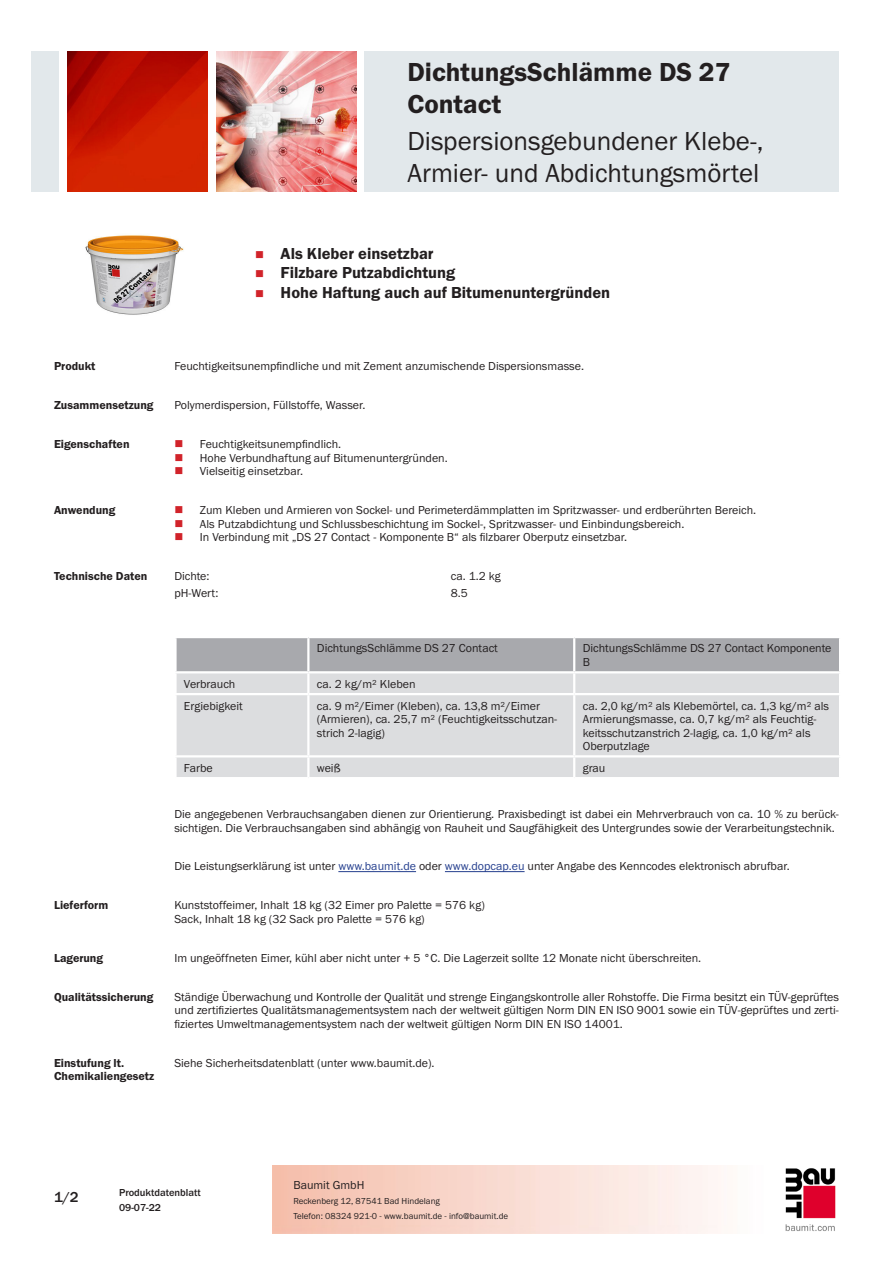
<style>
.page{position:relative;width:893px;height:1263px;background:#fff}
.page>*{position:absolute;margin:0;border:0;box-sizing:border-box;transform-origin:0 0}
.PDS_Produktname_Land{font:27px/32.4px "BM Franklin Gothic URW Boo";color:#231f20}
.PDS_Produktname{font:27px/32.4px "BM Franklin Gothic URW Dem";color:#231f20}
.t1{font:16.5px "BM Franklin Gothic URW Dem";color:#231f20}
.t2{font:500 15px "BM Franklin Gothic URW";color:#231f20}
.PDS_Standard{font:12px/13.5px "BM Franklin Gothic URW Boo";color:#231f20}
.PDS_Standard_linksbü{font:12px/13.5px "BM Franklin Gothic URW Boo";color:#231f20}
.PDS_Header{font:12px/13.5px "BM Franklin Gothic URW Dem";color:#231f20}
.t3{font:500 10.5px/15px "BM Franklin Gothic URW";color:#231f20}
.t4{font:9px/15px "BM Franklin Gothic URW Boo";color:#231f20}
.s1{color:#253f8e}
</style>
<div class="page">
<img style="left:785px;top:1168px;width:51px;height:63px">
<div style="left:32px;top:51px;width:27px;height:140px;background:#e2e8eb"></div>
<img style="left:68px;top:52px;width:140px;height:139px">
<img style="left:216px;top:51px;width:141px;height:140px">
<div style="left:365px;top:51px;width:474px;height:140px;background:#e2e8eb"></div>
<img style="left:85px;top:235px;width:99px;height:80px">
<div style="left:177px;top:638px;width:662px;height:33px;background:#a8a9ad"></div>
<div style="left:177px;top:673px;width:662px;height:104px;background:#dcdddf"></div>
<hr style="left:307px;top:638px;width:2px;height:33px;background:#fff">
<hr style="left:573px;top:638px;width:2px;height:33px;background:#fff">
<hr style="left:307px;top:673px;width:2px;height:20px;background:#fff">
<hr style="left:573px;top:673px;width:2px;height:20px;background:#fff">
<hr style="left:174px;top:693px;width:134px;height:2px;background:#fff">
<hr style="left:308px;top:693px;width:266px;height:2px;background:#fff">
<hr style="left:307px;top:695px;width:2px;height:60px;background:#fff">
<hr style="left:574px;top:693px;width:267px;height:2px;background:#fff">
<hr style="left:573px;top:695px;width:2px;height:60px;background:#fff">
<hr style="left:174px;top:755px;width:134px;height:2px;background:#fff">
<hr style="left:308px;top:755px;width:266px;height:2px;background:#fff">
<hr style="left:307px;top:757px;width:2px;height:20px;background:#fff">
<hr style="left:574px;top:755px;width:267px;height:2px;background:#fff">
<hr style="left:573px;top:757px;width:2px;height:20px;background:#fff">
<hr style="left:338px;top:871px;width:78px;height:1px;background:#253f8e">
<hr style="left:445px;top:871px;width:80px;height:1px;background:#253f8e">
<p class="PDS_Produktname" style="left:407px;top:56px;width:325px">DichtungsSchlämme DS 27<br>Contact</p>
<p class="PDS_Produktname_Land" style="left:407px;top:125px;width:358px">Dispersionsgebundener Klebe-,<br>Armier- und Abdichtungsmörtel</p>
<p class="t1" style="left:281px;top:243px;width:155px">Als Kleber einsetzbar</p>
<p class="t1" style="left:281px;top:263px;width:176px">Filzbare Putzabdichtung</p>
<p class="t1" style="left:281px;top:282px;width:331px">Hohe Haftung auch auf Bitumenuntergründen</p>
<p class="PDS_Header" style="left:54px;top:360px;width:43px">Produkt</p>
<p class="PDS_Standard" style="left:174px;top:360px;width:411px">Feuchtigkeitsunempfindliche und mit Zement anzumischende Dispersionsmasse.</p>
<p class="PDS_Header" style="left:54px;top:399px;width:101px">Zusammensetzung</p>
<p class="PDS_Standard" style="left:174px;top:399px;width:193px">Polymerdispersion, Füllstoffe, Wasser.</p>
<p class="PDS_Header" style="left:54px;top:438px;width:77px">Eigenschaften</p>
<p class="PDS_Standard" style="left:200px;top:438px;width:143px">Feuchtigkeitsunempfindlich.</p>
<p class="PDS_Standard" style="left:200px;top:451px;width:249px">Hohe Verbundhaftung auf Bitumenuntergründen.</p>
<p class="PDS_Standard" style="left:200px;top:465px;width:105px">Vielseitig einsetzbar.</p>
<p class="PDS_Header" style="left:54px;top:504px;width:63px">Anwendung</p>
<p class="PDS_Standard" style="left:200px;top:504px;width:558px">Zum Kleben und Armieren von Sockel- und Perimeterdämmplatten im Spritzwasser- und erdberührten Bereich.</p>
<p class="PDS_Standard" style="left:200px;top:517px;width:486px">Als Putzabdichtung und Schlussbeschichtung im Sockel-, Spritzwasser- und Einbindungsbereich.</p>
<p class="PDS_Standard" style="left:200px;top:531px;width:429px">In Verbindung mit „DS 27 Contact - Komponente B“ als filzbarer Oberputz einsetzbar.</p>
<p class="PDS_Header" style="left:54px;top:569px;width:95px">Technische Daten</p>
<p class="PDS_Standard_linksbü" style="left:174px;top:569px;width:37px">Dichte:</p>
<p class="PDS_Standard_linksbü" style="left:451px;top:569px;width:52px">ca. 1.2 kg</p>
<p class="PDS_Standard_linksbü" style="left:174px;top:587px;width:46px">pH-Wert:</p>
<p class="PDS_Standard_linksbü" style="left:451px;top:587px;width:19px">8.5</p>
<p class="PDS_Standard_linksbü" style="left:317px;top:642px;width:183px">DichtungsSchlämme DS 27 Contact</p>
<p class="PDS_Standard_linksbü" style="left:583px;top:642px;width:250px">DichtungsSchlämme DS 27 Contact Komponente<br>B</p>
<p class="PDS_Standard_linksbü" style="left:184px;top:677px;width:53px">Verbrauch</p>
<p class="PDS_Standard_linksbü" style="left:317px;top:677px;width:100px">ca. 2 kg/m² Kleben</p>
<p class="PDS_Standard_linksbü" style="left:184px;top:699px;width:60px">Ergiebigkeit</p>
<p class="PDS_Standard_linksbü" style="left:317px;top:699px;width:242px">ca. 9 m²/Eimer (Kleben), ca. 13,8 m²/Eimer (Armieren), ca. 25,7 m² (Feuchtigkeitsschutzan&shy;strich 2-lagig)</p>
<p class="PDS_Standard_linksbü" style="left:583px;top:699px;width:248px">ca. 2,0 kg/m² als Klebemörtel, ca. 1,3 kg/m² als Armierungsmasse, ca. 0,7 kg/m² als Feuchtig&shy;keitsschutzanstrich 2-lagig, ca. 1,0 kg/m² als Oberputzlage</p>
<p class="PDS_Standard_linksbü" style="left:184px;top:761px;width:30px">Farbe</p>
<p class="PDS_Standard_linksbü" style="left:317px;top:761px;width:25px">weiß</p>
<p class="PDS_Standard_linksbü" style="left:583px;top:761px;width:24px">grau</p>
<p class="PDS_Standard" style="left:174px;top:807px;width:666px">Die angegebenen Verbrauchsangaben dienen zur Orientierung. Praxisbedingt ist dabei ein Mehrverbrauch von ca. 10 % zu berück&shy;sichtigen. Die Verbrauchsangaben sind abhängig von Rauheit und Saugfähigkeit des Untergrundes sowie der Verarbeitungstechnik.</p>
<p class="PDS_Standard" style="left:174px;top:860px;width:617px">Die Leistungserklärung ist unter <span class="s1">www.baumit.de</span> oder <span class="s1">www.dopcap.eu</span> unter Angabe des Kenncodes elektronisch abrufbar.</p>
<p class="PDS_Header" style="left:54px;top:899px;width:56px">Lieferform</p>
<p class="PDS_Standard" style="left:174px;top:899px;width:312px">Kunststoffeimer, Inhalt 18 kg (32 Eimer pro Palette = 576 kg)</p>
<p class="PDS_Standard" style="left:174px;top:912px;width:252px">Sack, Inhalt 18 kg (32 Sack pro Palette = 576 kg)</p>
<p class="PDS_Header" style="left:54px;top:951px;width:51px">Lagerung</p>
<p class="PDS_Standard" style="left:174px;top:951px;width:528px">Im ungeöffneten Eimer, kühl aber nicht unter + 5 °C. Die Lagerzeit sollte 12 Monate nicht überschreiten.</p>
<p class="PDS_Header" style="left:54px;top:990px;width:101px">Qualitätssicherung</p>
<p class="PDS_Standard" style="left:174px;top:990px;width:666px;text-align:justify">Ständige Überwachung und Kontrolle der Qualität und strenge Eingangskontrolle aller Rohstoffe. Die Firma besitzt ein TÜV-geprüftes und zertifiziertes Qualitätsmanagementsystem nach der weltweit gültigen Norm DIN EN ISO 9001 sowie ein TÜV-geprüftes und zerti&shy;fiziertes Umweltmanagementsystem nach der weltweit gültigen Norm DIN EN ISO 14001.</p>
<p class="PDS_Header" style="left:54px;top:1056px;width:102px">Einstufung lt.<br>Chemikaliengesetz</p>
<p class="PDS_Standard" style="left:174px;top:1056px;width:262px">Siehe Sicherheitsdatenblatt (unter www.baumit.de).</p>
<p class="t2" style="left:54px;top:1188px;width:26px">1/2</p>
<p class="t3" style="left:119px;top:1185px;width:83px">Produktdatenblatt<br>09-07-22</p>
<p class="PDS_Standard" style="left:293px;top:1178px;width:73px">Baumit GmbH</p>
<p class="t4" style="left:293px;top:1193px;width:216px">Reckenberg 12, 87541 Bad Hindelang<br>Telefon: 08324 921-0 - www.baumit.de - info@baumit.de</p>
</div>
